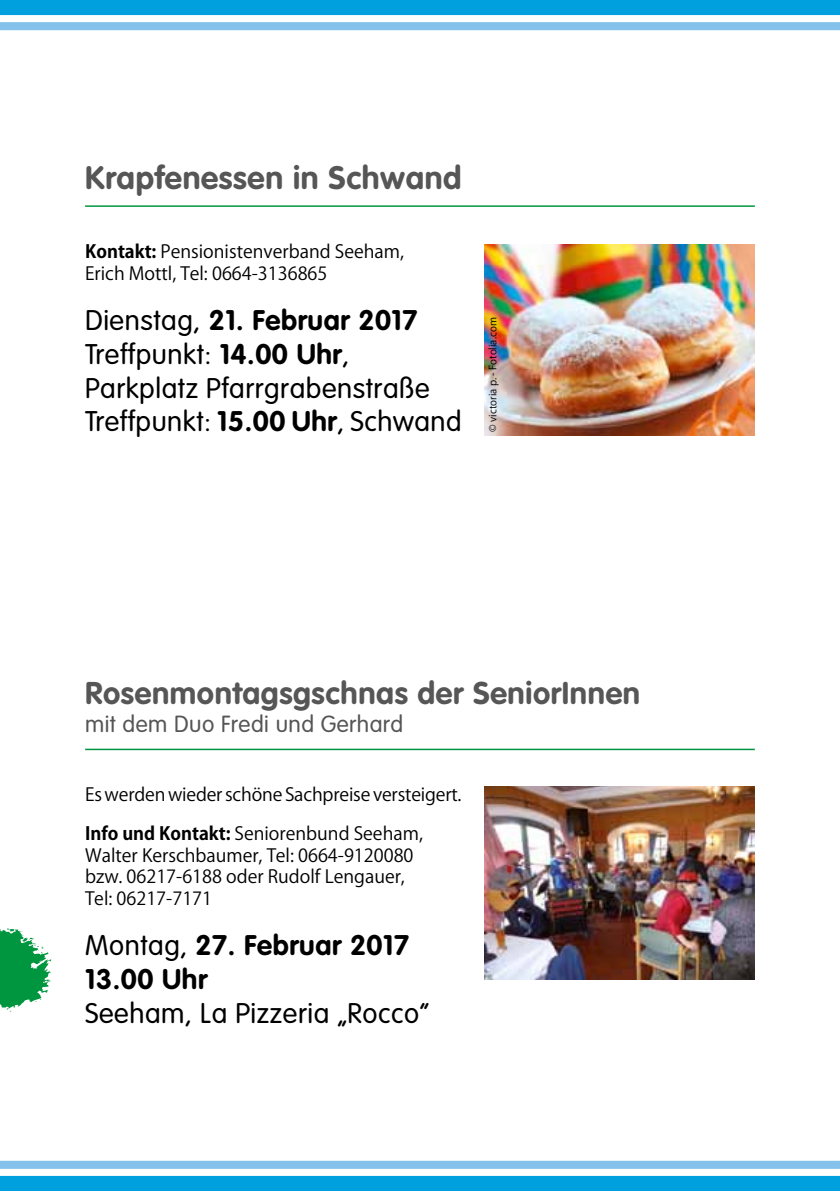
<style>
.page{position:relative;width:840px;height:1191px;background:#fff}
.page>*{position:absolute;margin:0;border:0;box-sizing:border-box;transform-origin:0 0}
.t1{font:700 32px "VAG Rounded Std";letter-spacing:.02em;color:#565656}
.t2{font:700 31px "VAG Rounded Std";letter-spacing:.02em;color:#565656}
.t3{font:300 28px/33.6px "VAG Rounded Std";letter-spacing:.02em;color:#000}
.t4{font:700 28px/33.6px "VAG Rounded Std";letter-spacing:.02em;color:#000}
.t5{font:300 23px "VAG Rounded Std";letter-spacing:.02em;color:#565656}
.t6{font:18px/21.6px "Koz Go Pro";color:#000}
.t7{font:10px "Koz Go Pro";color:#000}
.s1{font-weight:700}
.s2{font-weight:300}
</style>
<div class="page">
<div style="left:0;top:1175px;width:840px;height:16px;background:#009fdd"></div>
<svg style="left:0;top:1160px;width:840px;height:8px;background:#90c7ec"></svg>
<div style="left:0;top:0;width:840px;height:15px;background:#009fdd"></div>
<svg style="left:0;top:22px;width:840px;height:8px;background:#87c3eb"></svg>
<svg style="left:0;top:928px;width:52px;height:83px"></svg>
<img style="left:484px;top:244px;width:270px;height:192px">
<img style="left:484px;top:787px;width:270px;height:192px">
<hr style="left:85px;top:748px;width:669px;height:2px;background:#00963f">
<hr style="left:85px;top:205px;width:669px;height:2px;background:#00963f">
<h1 class="t1" style="left:85px;top:159px;width:378px">Krapfenessen in Schwand</h1>
<p class="t6" style="left:85px;top:241px;width:320px"><span class="s1">Kontakt:</span> Pensionistenverband Seeham,<br>Erich Mottl, Tel: 0664-3136865</p>
<h3 class="t3" style="left:85px;top:305px;width:378px">Dienstag, <span class="s1">21. Februar 2017<br></span>Treffpunkt: <span class="s1">14.00 Uhr</span>,<br>Parkplatz Pfarrgrabenstraße<br>Treffpunkt: <span class="s1">15.00 Uhr</span>, Schwand</h3>
<p class="t7" style="left:486px;top:432px;width:116px;rotate:-90deg">© victoria p. - Fotolia.com</p>
<h2 class="t2" style="left:85px;top:675px;width:556px">Rosenmontagsgschnas der SeniorInnen</h2>
<p class="t5" style="left:85px;top:711px;width:319px">mit dem Duo Fredi und Gerhard</p>
<p class="t6" style="left:85px;top:776px;width:378px;line-height:38.6px">Es werden wieder schöne Sachpreise versteigert.<br><span class="s1">Info und Kontakt:</span> Seniorenbund Seeham,</p>
<p class="t6" style="left:85px;top:844px;width:330px">Walter Kerschbaumer, Tel: 0664-9120080 bzw. 06217-6188 oder Rudolf Lengauer,<br>Tel: 06217-7171</p>
<h3 class="t4" style="left:85px;top:929px;width:325px"><span class="s2">Montag,</span> 27. Februar 2017<br>13.00 Uhr</h3>
<h3 class="t3" style="left:85px;top:997px;width:345px">Seeham, La Pizzeria „Rocco”</h3>
</div>
